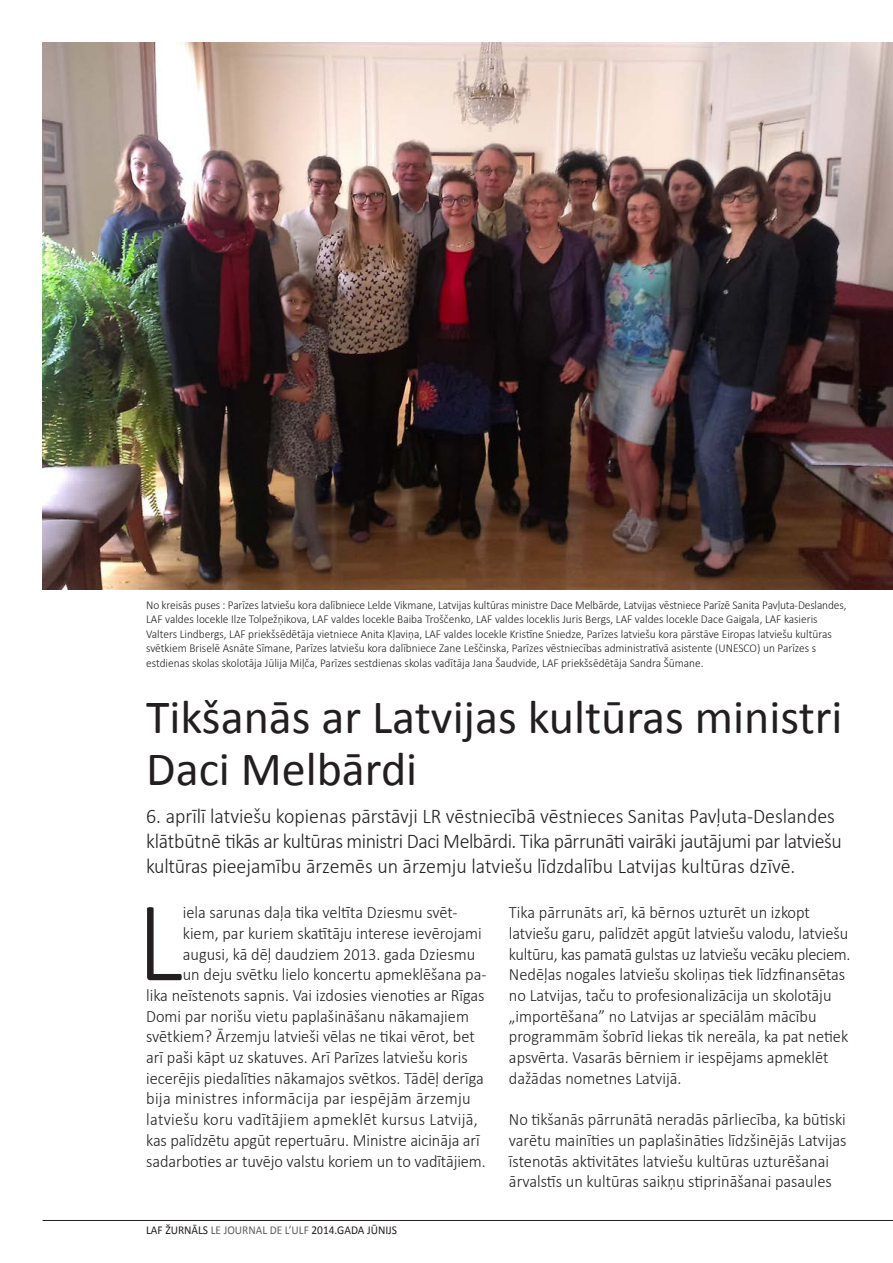
<style>
.page{position:relative;width:893px;height:1263px;background:#fff}
.page>*{position:absolute;margin:0;border:0;box-sizing:border-box;transform-origin:0 0}
._2014_lat_body{font:300 115.05px "Calibri";color:#231f20;scale:.95 1}
.title_lat_16{font:48px/52.5px "Calibri";color:#231f20}
._2014_lat_body-2{font:300 21px/25.2px "Calibri";color:#231f20;scale:.95 1}
._2014_lat_body-3{font:300 17.25px/20.7px "Calibri";color:#231f20;scale:.95 1}
._2014_lat_body-4{font:300 17.25px "Calibri";letter-spacing:.02em;color:#231f20;scale:.95 1}
._2014_fr_body{font:300 12px/14.4px "Calibri";color:#231f20;scale:.95 1}
.t1{font:12px "Calibri";color:#231f20;scale:.95 1}
.s1{color:#5f5f62}
</style>
<div class="page">
<hr style="left:43px;top:1220px;width:850px;height:1px;background:#231f20">
<img style="left:43px;top:43px;width:850px;height:546px">
<p class="_2014_fr_body" style="left:146px;top:597px;width:739px">No kreisās puses : Parīzes latviešu kora dalībniece Lelde Vikmane, Latvijas kultūras ministre Dace Melbārde, Latvijas vēstniece Parīzē Sanita Pavļuta-Deslandes, LAF valdes locekle Ilze Tolpežņikova, LAF valdes locekle Baiba Troščenko, LAF valdes loceklis Juris Bergs, LAF valdes locekle Dace Gaigala, LAF kasieris Valters Lindbergs, LAF priekšsēdētāja vietniece Anita Kļaviņa, LAF valdes locekle Kristīne Sniedze, Parīzes latviešu kora pārstāve Eiropas latviešu kultūras svētkiem Briselē Asnāte Sīmane, Parīzes latviešu kora dalībniece Zane Leščinska, Parīzes vēstniecības administratīvā asistente (UNESCO) un Parīzes s estdienas skolas skolotāja Jūlija Miļča, Parīzes sestdienas skolas vadītāja Jana Šaudvide, LAF priekšsēdētāja Sandra Šūmane.</p>
<p class="title_lat_16" style="left:146px;top:690px;width:698px">Tikšanās ar Latvijas kultūras ministri<br>Daci Melbārdi</p>
<p class="_2014_lat_body-2" style="left:146px;top:802px;width:734px">6. aprīlī latviešu kopienas pārstāvji LR vēstniecībā vēstnieces Sanitas Pavļuta-Deslandes klātbūtnē tikās ar kultūras ministri Daci Melbārdi. Tika pārrunāti vairāki jautājumi par latviešu kultūras pieejamību ārzemēs un ārzemju latviešu līdzdalību Latvijas kultūras dzīvē.</p>
<p class="_2014_lat_body" style="left:137px;top:871px;width:50px">L</p>
<p class="_2014_lat_body-3" style="left:183px;top:901px;width:290px">iela sarunas daļa tika veltīta Dziesmu svēt-</p>
<p class="_2014_lat_body-3" style="left:183px;top:922px;width:316px">kiem, par kuriem skatītāju interese ievērojami</p>
<p class="_2014_lat_body-3" style="left:183px;top:942px;width:309px">augusi, kā dēļ daudziem 2013. gada Dziesmu</p>
<p class="_2014_lat_body-3" style="left:183px;top:963px;width:321px">un deju svētku lielo koncertu apmeklēšana pa-</p>
<p class="_2014_lat_body-3" style="left:146px;top:984px;width:358px">lika neīstenots sapnis. Vai izdosies vienoties ar Rīgas</p>
<p class="_2014_lat_body-3" style="left:146px;top:1005px;width:341px">Domi par norišu vietu paplašināšanu nākamajiem</p>
<p class="_2014_lat_body-3" style="left:146px;top:1025px;width:347px">svētkiem? Ārzemju latvieši vēlas ne tikai vērot, bet</p>
<p class="_2014_lat_body-3" style="left:146px;top:1046px;width:340px">arī paši kāpt uz skatuves. Arī Parīzes latviešu koris</p>
<p class="_2014_lat_body-3" style="left:146px;top:1067px;width:357px">iecerējis piedalīties nākamajos svētkos. Tādēļ derīga</p>
<p class="_2014_lat_body-4" style="left:146px;top:1088px;width:343px">bija ministres informācija par iespējām ārzemju</p>
<p class="_2014_lat_body-4" style="left:146px;top:1109px;width:351px">latviešu koru vadītājiem apmeklēt kursus Latvijā,</p>
<p class="_2014_lat_body-3" style="left:146px;top:1129px;width:353px">kas palīdzētu apgūt repertuāru. Ministre aicināja arī</p>
<p class="_2014_lat_body-3" style="left:146px;top:1149px;width:359px">sadarboties ar tuvējo valstu koriem un to vadītājiem.</p>
<p class="t1" style="left:146px;top:1222px;width:266px">LAF ŽURNĀLS <span class="s1">LE JOURNAL DE L’ULF</span> 2014.GADA JŪNIJS</p>
<p class="_2014_lat_body-3" style="left:509px;top:901px;width:361px">Tika pārrunāts arī, kā bērnos uzturēt un izkopt latviešu garu, palīdzēt apgūt latviešu valodu, latviešu kultūru, kas pamatā gulstas uz latviešu vecāku pleciem.<br>Nedēļas nogales latviešu skoliņas tiek līdzfinansētas no Latvijas, taču to profesionalizācija un skolotāju „importēšana” no Latvijas ar speciālām mācību programmām šobrīd liekas tik nereāla, ka pat netiek apsvērta. Vasarās bērniem ir iespējams apmeklēt dažādas nometnes Latvijā.</p>
<p class="_2014_lat_body-3" style="left:509px;top:1108px;width:357px">No tikšanās pārrunātā neradās pārliecība, ka būtiski varētu mainīties un paplašināties līdzšinējās Latvijas īstenotās aktivitātes latviešu kultūras uzturēšanai ārvalstīs un kultūras saikņu stiprināšanai pasaules</p>
</div>
